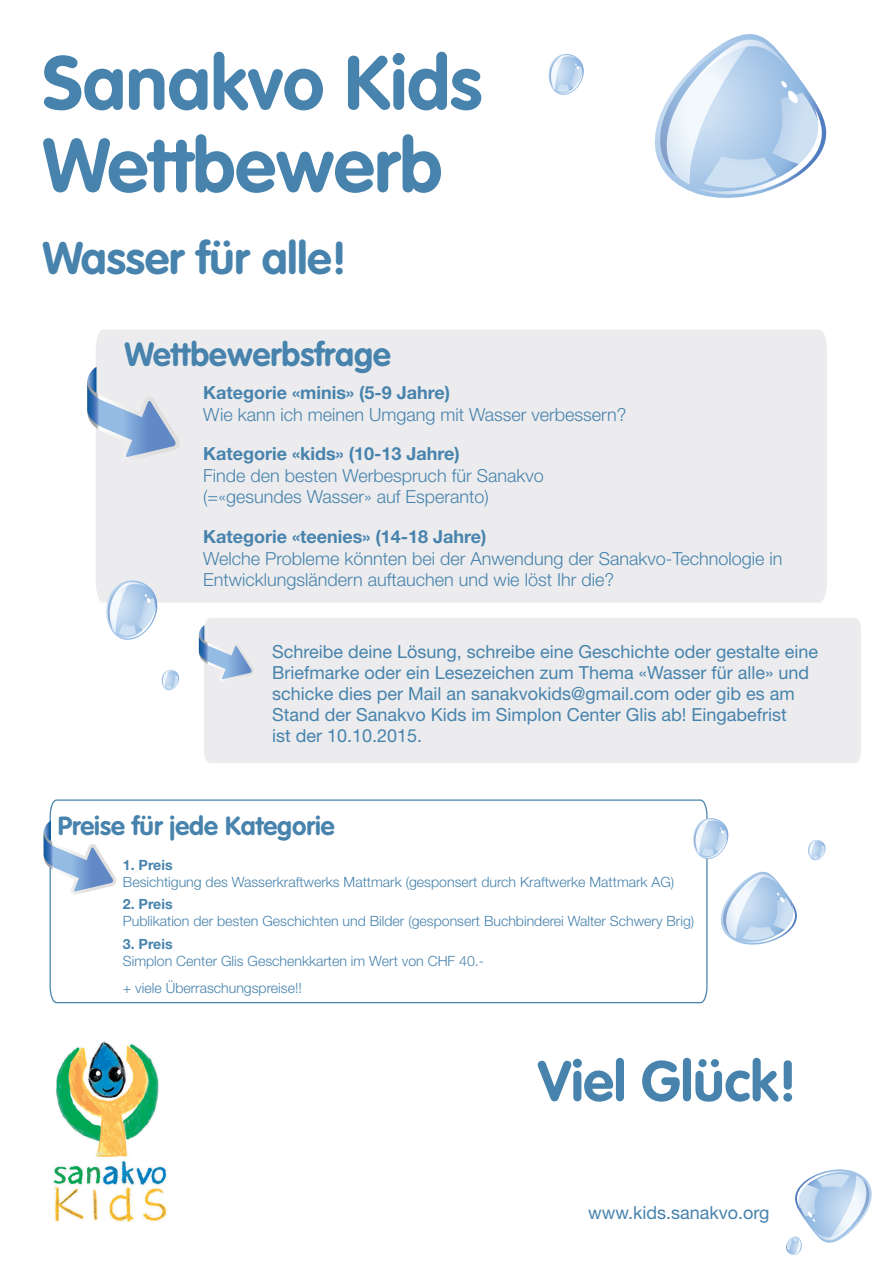
<style>
.page{position:relative;width:893px;height:1263px;background:#fff}
.page>*{position:absolute;margin:0;border:0;box-sizing:border-box;transform-origin:0 0}
.t1{font:700 75px/82.5px "VAG Rounded";color:#4783ad}
.t2{font:700 56.1px "VAG Rounded";color:#4783ad}
.t3{font:700 45px "VAG Rounded";color:#4783ad}
.t4{font:700 33px "VAG Rounded";color:#4783ad}
.t5{font:700 25.95px "VAG Rounded";color:#4783ad}
.t6{font:18px/21px "Helvetica Neue LT";color:#4783ad}
.t7{font:300 18px/21.6px "Helvetica Neue LT";color:#4783ad}
.t8{font:700 18px "Helvetica Neue LT";color:#4783ad}
.t9{font:300 14.1px/27.6px "Helvetica Neue LT";color:#4783ad}
.t10{font:700 14.1px "Helvetica Neue LT";color:#4783ad}
</style>
<div class="page">
<svg style="left:786px;top:1169px;width:86px;height:86px"></svg>
<div style="left:96px;top:330px;width:731px;height:273px;background:#ececee"></div>
<svg style="left:87px;top:367px;width:93px;height:96px"></svg>
<svg style="left:548px;top:54px;width:36px;height:41px"></svg>
<svg style="left:654px;top:34px;width:173px;height:164px"></svg>
<img style="left:53px;top:1041px;width:114px;height:181px">
<svg style="left:49px;top:799px;width:659px;height:205px"></svg>
<svg style="left:44px;top:820px;width:72px;height:76px"></svg>
<div style="left:204px;top:618px;width:657px;height:145px;background:#ececee"></div>
<svg style="left:199px;top:625px;width:55px;height:58px"></svg>
<svg style="left:720px;top:872px;width:77px;height:73px"></svg>
<svg style="left:691px;top:818px;width:38px;height:43px"></svg>
<svg style="left:808px;top:840px;width:18px;height:21px"></svg>
<svg style="left:103px;top:580px;width:58px;height:60px"></svg>
<svg style="left:161px;top:670px;width:19px;height:21px"></svg>
<h1 class="t1" style="left:43px;top:45px;width:441px">Sanakvo Kids<br>Wettbewerb</h1>
<h3 class="t3" style="left:43px;top:232px;width:306px">Wasser für alle!</h3>
<h3 class="t4" style="left:124px;top:335px;width:268px">Wettbewerbsfrage</h3>
<p class="t8" style="left:203px;top:381px;width:248px">Kategorie «minis» (5-9 Jahre)</p>
<p class="t7" style="left:203px;top:403px;width:425px">Wie kann ich meinen Umgang mit Wasser verbessern?</p>
<p class="t8" style="left:203px;top:443px;width:258px">Kategorie «kids» (10-13 Jahre)</p>
<p class="t7" style="left:203px;top:464px;width:342px">Finde den besten Werbespruch für Sanakvo (=«gesundes Wasser» auf Esperanto)</p>
<p class="t8" style="left:203px;top:525px;width:285px">Kategorie «teenies» (14-18 Jahre)</p>
<p class="t7" style="left:203px;top:547px;width:581px">Welche Probleme könnten bei der Anwendung der Sanakvo-Technologie in<br>Entwicklungsländern auftauchen und wie löst Ihr die?</p>
<p class="t6" style="left:272px;top:641px;width:548px">Schreibe deine Lösung, schreibe eine Geschichte oder gestalte eine Briefmarke oder ein Lesezeichen zum Thema «Wasser für alle» und schicke dies per Mail an sanakvokids@gmail.com oder gib es am Stand der Sanakvo Kids im Simplon Center Glis ab! Eingabefrist<br>ist der 10.10.2015.</p>
<h3 class="t5" style="left:58px;top:811px;width:279px">Preise für jede Kategorie</h3>
<p class="t10" style="left:123px;top:856px;width:51px">1. Preis</p>
<p class="t9" style="left:123px;top:868px;width:553px">Besichtigung des Wasserkraftwerks Mattmark (gesponsert durch Kraftwerke Mattmark AG)</p>
<p class="t10" style="left:123px;top:896px;width:51px">2. Preis</p>
<p class="t9" style="left:123px;top:907px;width:573px">Publikation der besten Geschichten und Bilder (gesponsert Buchbinderei Walter Schwery Brig)</p>
<p class="t10" style="left:123px;top:935px;width:51px">3. Preis</p>
<p class="t9" style="left:123px;top:946px;width:363px">Simplon Center Glis Geschenkkarten im Wert von CHF 40.- + viele Überraschungspreise!!</p>
<h2 class="t2" style="left:538px;top:1048px;width:261px">Viel Glück!</h2>
<p class="t6" style="left:588px;top:1201px;width:183px">www.kids.sanakvo.org</p>
</div>
